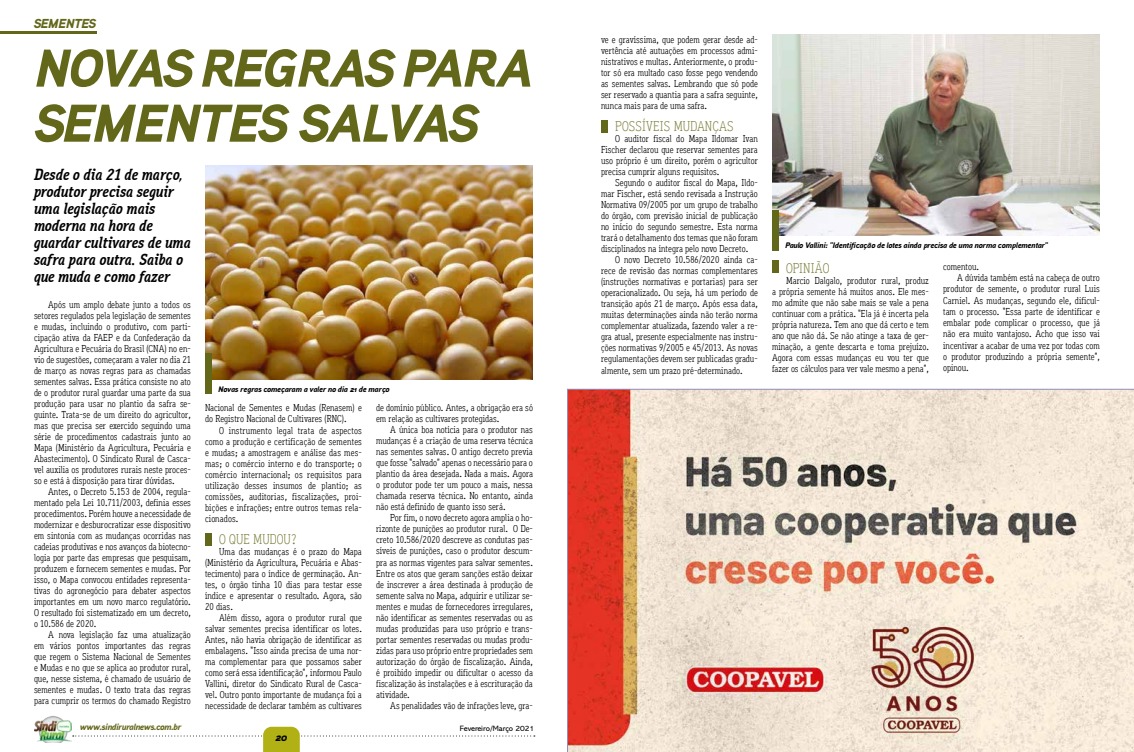
<style>
.page{position:relative;width:1134px;height:752px;background:#fff}
.page>*{position:absolute;margin:0;border:0;box-sizing:border-box;transform-origin:0 0}
.t1{font:53px/55px "Aaux Pro Black Italic OSF";letter-spacing:-.055em;color:#636719}
.t2{font:italic 700 16px/17px "Aaux Office";color:#000}
.t3{font:300 14px "Aaux Office";letter-spacing:.01em;color:#7d7e3b}
.t4{font:13px "Aaux Pro Black Italic OSF";letter-spacing:-.04em;color:#636719}
.t5{font:11px "Aaux Pro Black Italic OSF";color:#000}
.t6{font:10px/11px "Aaux Office";color:#000;text-align:justify}
.t7{font:9px "Aaux Pro Black Italic OSF";letter-spacing:-.06em;color:#636719}
.t8{font:8px "Aaux Pro Black Italic OSF";letter-spacing:-.04em;color:#000}
.t9{font:7.7px "Abadi";color:#000}
</style>
<div class="page">
<svg style="left:73px;top:726px;width:462px;height:25px"></svg>
<img style="left:34px;top:716px;width:37px;height:26px">
<hr style="left:0;top:31px;width:97px;height:3px;background:#636719">
<img style="left:205px;top:165px;width:328px;height:214px">
<div style="left:205px;top:353px;width:6px;height:40px;background:#636719"></div>
<div style="left:205px;top:532px;width:6px;height:13px;background:#636719"></div>
<img style="left:772px;top:34px;width:328px;height:201px">
<div style="left:772px;top:210px;width:6px;height:40px;background:#636719"></div>
<div style="left:772px;top:260px;width:6px;height:13px;background:#636719"></div>
<div style="left:601px;top:120px;width:6px;height:13px;background:#636719"></div>
<svg style="left:567px;top:388px;width:567px;height:363px;background:#e5c4b4"></svg>
<h3 class="t4" style="left:34px;top:15px;width:64px">SEMENTES</h3>
<h1 class="t1" style="left:34px;top:39px;width:500px">NOVAS REGRAS PARA<br>SEMENTES SALVAS</h1>
<h2 class="t2" style="left:34px;top:166px;width:158px">Desde o dia 21 de março, produtor precisa seguir uma legislação mais moderna na hora de guardar cultivares de uma safra para outra. Saiba o que muda e como fazer</h2>
<p class="t6" style="left:34px;top:299px;width:158px;text-indent:14px">Após um amplo debate junto a todos os setores regulados pela legislação de sementes e mudas, incluindo o produtivo, com parti&shy;cipação ativa da FAEP e da Confederação da Agricultura e Pecuária do Brasil (CNA) no en&shy;vio de sugestões, começaram a valer no dia 21 de março as novas regras para as chamadas sementes salvas. Essa prática consiste no ato de o produtor rural guardar uma parte da sua produção para usar no plantio da safra se&shy;guinte. Trata-se de um direito do agricultor, mas que precisa ser exercido seguindo uma série de procedimentos cadastrais junto ao Mapa (Ministério da Agricultura, Pecuária e Abastecimento). O Sindicato Rural de Casca&shy;vel auxilia os produtores rurais neste proces&shy;so e está à disposição para tirar dúvidas.</p>
<p class="t6" style="left:34px;top:486px;width:158px;text-indent:14px">Antes, o Decreto 5.153 de 2004, regula&shy;mentado pela Lei 10.711/2003, definia esses procedimentos. Porém houve a necessidade de modernizar e desburocratizar esse dispositivo em sintonia com as mudanças ocorridas nas cadeias produtivas e nos avanços da biotecno&shy;logia por parte das empresas que pesquisam, produzem e fornecem sementes e mudas. Por isso, o Mapa convocou entidades representa&shy;tivas do agronegócio para debater aspectos importantes em um novo marco regulatório.<br>O resultado foi sistematizado em um decreto, o 10.586 de 2020.</p>
<p class="t6" style="left:34px;top:629px;width:158px;text-indent:14px">A nova legislação faz uma atualização em vários pontos importantes das regras que regem o Sistema Nacional de Sementes e Mudas e no que se aplica ao produtor rural, que, nesse sistema, é chamado de usuário de sementes e mudas. O texto trata das regras para cumprir os termos do chamado Registro</p>
<p class="t7" style="left:80px;top:721px;width:103px">www.sindiruralnews.com.br</p>
<p class="t8" style="left:218px;top:383px;width:173px">Novas regras começaram a valer no dia 21 de março</p>
<p class="t6" style="left:205px;top:402px;width:158px">Nacional de Sementes e Mudas (Renasem) e do Registro Nacional de Cultivares (RNC).</p>
<p class="t6" style="left:205px;top:424px;width:158px;text-indent:14px">O instrumento legal trata de aspectos como a produção e certificação de sementes e mudas; a amostragem e análise das mes&shy;mas; o comércio interno e do transporte; o comércio internacional; os requisitos para utilização desses insumos de plantio; as comissões, auditorias, fiscalizações, proi&shy;bições e infrações; entre outros temas rela&shy;cionados.</p>
<h3 class="t3" style="left:219px;top:530px;width:79px">O QUE MUDOU?</h3>
<p class="t6" style="left:205px;top:545px;width:158px;text-indent:14px">Uma das mudanças é o prazo do Mapa (Ministério da Agricultura, Pecuária e Abas&shy;tecimento) para o índice de germinação. An&shy;tes, o órgão tinha 10 dias para testar esse índice e apresentar o resultado. Agora, são 20 dias.</p>
<p class="t6" style="left:205px;top:611px;width:158px;text-indent:14px">Além disso, agora o produtor rural que salvar sementes precisa identificar os lotes.<br>Antes, não havia obrigação de identificar as embalagens. “Isso ainda precisa de uma nor&shy;ma complementar para que possamos saber como será essa identificação”, informou Paulo Vallini, diretor do Sindicato Rural de Casca&shy;vel. Outro ponto importante de mudança foi a necessidade de declarar também as cultivares</p>
<p class="t5" style="left:275px;top:729px;width:14px">20</p>
<p class="t6" style="left:376px;top:402px;width:158px">de domínio público. Antes, a obrigação era só em relação as cultivares protegidas.</p>
<p class="t6" style="left:376px;top:424px;width:158px;text-indent:14px">A única boa notícia para o produtor nas mudanças é a criação de uma reserva técnica nas sementes salvas. O antigo decreto previa que fosse “salvado” apenas o necessário para o plantio da área desejada. Nada a mais. Agora o produtor pode ter um pouco a mais, nessa chamada reserva técnica. No entanto, ainda não está definido de quanto isso será.</p>
<p class="t6" style="left:376px;top:512px;width:158px;text-indent:14px">Por fim, o novo decreto agora amplia o ho&shy;rizonte de punições ao produtor rural. O De&shy;creto 10.586/2020 descreve as condutas pas&shy;síveis de punições, caso o produtor descum&shy;pra as normas vigentes para salvar sementes.<br>Entre os atos que geram sanções estão deixar de inscrever a área destinada à produção de semente salva no Mapa, adquirir e utilizar se&shy;mentes e mudas de fornecedores irregulares, não identificar as sementes reservadas ou as mudas produzidas para uso próprio e trans&shy;portar sementes reservadas ou mudas produ&shy;zidas para uso próprio entre propriedades sem autorização do órgão de fiscalização. Ainda, é proibido impedir ou dificultar o acesso da fiscalização às instalações e à escrituração da atividade.</p>
<p class="t6" style="left:390px;top:699px;width:144px">As penalidades vão de infrações leve, gra-</p>
<p class="t9" style="left:460px;top:724px;width:76px">Fevereiro/Março 2021</p>
<p class="t6" style="left:601px;top:34px;width:158px">ve e gravíssima, que podem gerar desde ad&shy;vertência até autuações em processos admi&shy;nistrativos e multas. Anteriormente, o produ&shy;tor só era multado caso fosse pego vendendo as sementes salvas. Lembrando que só pode ser reservado a quantia para a safra seguinte, nunca mais para de uma safra.</p>
<h3 class="t3" style="left:615px;top:118px;width:120px">POSSÍVEIS MUDANÇAS</h3>
<p class="t6" style="left:601px;top:133px;width:158px;text-indent:14px">O auditor fiscal do Mapa Ildomar Ivan Fischer declarou que reservar sementes para uso próprio é um direito, porém o agricultor precisa cumprir alguns requisitos.</p>
<p class="t6" style="left:615px;top:177px;width:144px">Segundo o auditor fiscal do Mapa, Ildo-</p>
<p class="t6" style="left:601px;top:188px;width:158px">mar Fischer, está sendo revisada a Instrução</p>
<p class="t6" style="left:601px;top:199px;width:158px">Normativa 09/2005 por um grupo de trabalho</p>
<p class="t6" style="left:601px;top:210px;width:158px">do órgão, com previsão inicial de publicação</p>
<p class="t6" style="left:601px;top:221px;width:158px">no início do segundo semestre. Esta norma</p>
<p class="t6" style="left:601px;top:232px;width:158px">trará o detalhamento dos temas que não foram</p>
<p class="t6" style="left:601px;top:243px;width:149px">disciplinados na íntegra pelo novo Decreto.</p>
<p class="t6" style="left:615px;top:254px;width:144px">O novo Decreto 10.586/2020 ainda ca-</p>
<p class="t6" style="left:601px;top:265px;width:158px">rece de revisão das normas complementares</p>
<p class="t6" style="left:601px;top:276px;width:158px">(instruções normativas e portarias) para ser</p>
<p class="t6" style="left:601px;top:287px;width:158px">operacionalizado. Ou seja, há um período de</p>
<p class="t6" style="left:601px;top:298px;width:158px">transição após 21 de março. Após essa data,</p>
<p class="t6" style="left:601px;top:309px;width:158px">muitas determinações ainda não terão norma</p>
<p class="t6" style="left:601px;top:320px;width:158px">complementar atualizada, fazendo valer a re-</p>
<p class="t6" style="left:601px;top:331px;width:158px">gra atual, presente especialmente nas instru-</p>
<p class="t6" style="left:601px;top:342px;width:158px">ções normativas 9/2005 e 45/2013. As novas</p>
<p class="t6" style="left:601px;top:353px;width:158px">regulamentações devem ser publicadas gradu-</p>
<p class="t6" style="left:601px;top:364px;width:143px">almente, sem um prazo pré-determinado.</p>
<p class="t8" style="left:785px;top:240px;width:264px">Paulo Vallini: "Identificação de lotes ainda precisa de uma norma complementar"</p>
<h3 class="t3" style="left:786px;top:260px;width:45px">OPINIÃO</h3>
<p class="t6" style="left:772px;top:274px;width:158px;text-indent:14px">Marcio Dalgalo, produtor rural, produz a própria semente há muitos anos. Ele mes&shy;mo admite que não sabe mais se vale a pena continuar com a prática. “Ela já é incerta pela própria natureza. Tem ano que dá certo e tem ano que não dá. Se não atinge a taxa de ger&shy;minação, a gente descarta e toma prejuízo.<br>Agora com essas mudanças eu vou ter que fazer os cálculos para ver vale mesmo a pena”,</p>
<p class="t6" style="left:943px;top:260px;width:37px">comentou.</p>
<p class="t6" style="left:957px;top:272px;width:144px">A dúvida também está na cabeça de outro</p>
<p class="t6" style="left:943px;top:283px;width:158px">produtor de semente, o produtor rural Luis</p>
<p class="t6" style="left:943px;top:294px;width:158px">Carniel. As mudanças, segundo ele, dificul-</p>
<p class="t6" style="left:943px;top:306px;width:158px">tam o processo. “Essa parte de identificar e</p>
<p class="t6" style="left:943px;top:317px;width:158px">embalar pode complicar o processo, que já</p>
<p class="t6" style="left:943px;top:328px;width:158px">não era muito vantajoso. Acho que isso vai</p>
<p class="t6" style="left:943px;top:339px;width:158px">incentivar a acabar de uma vez por todas com</p>
<p class="t6" style="left:943px;top:351px;width:158px">o produtor produzindo a própria semente”,</p>
<p class="t6" style="left:943px;top:362px;width:27px">opinou.</p>
</div>
